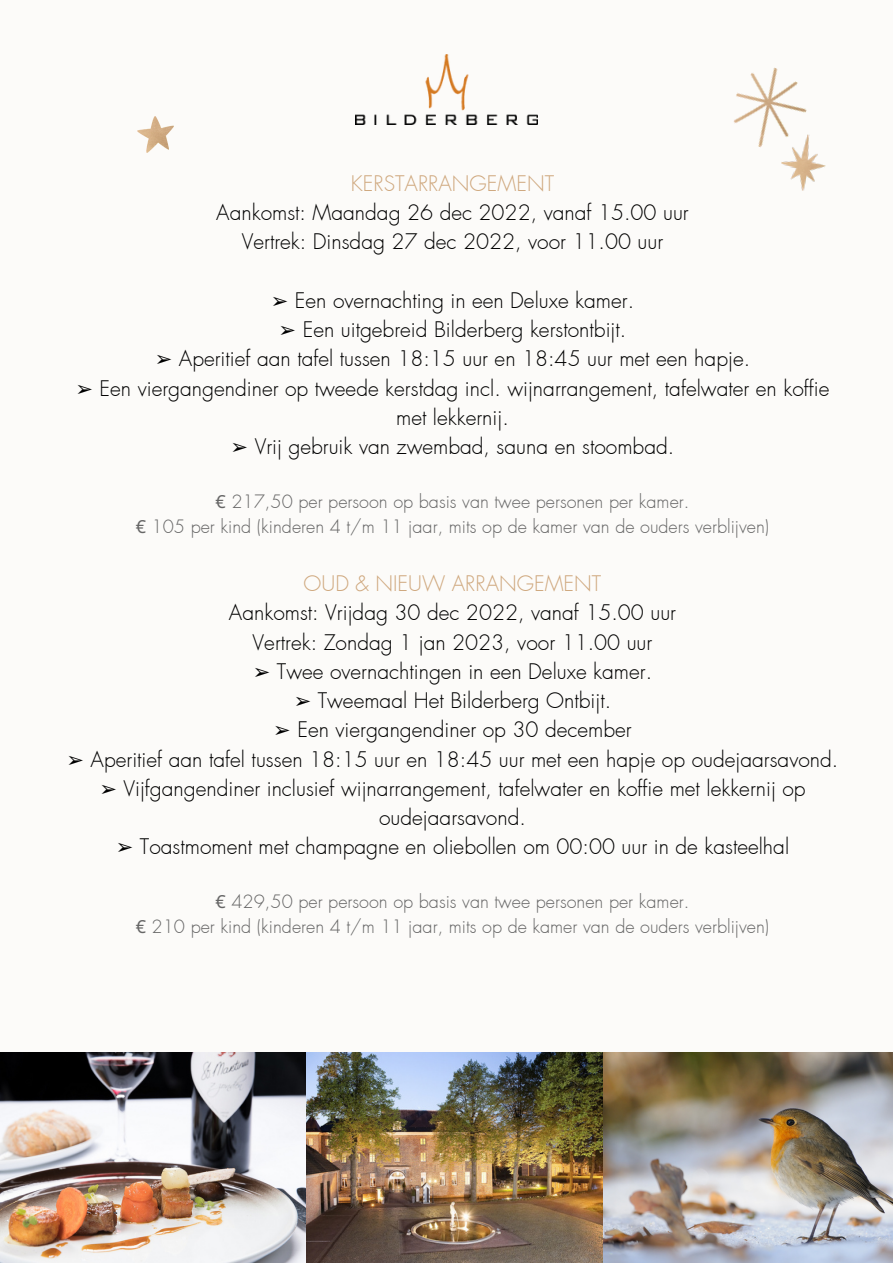
<style>
.page{position:relative;width:893px;height:1264px;background:#fff}
.page>*{position:absolute;margin:0;border:0;box-sizing:border-box;transform-origin:0 0}
.t1{font:300 21px/29.2px "Futura";color:#000;text-align:center}
.t2{font:300 21px "Futura";color:#cfa87e}
.t3{font:300 18px/24.8px "Futura";color:#666;text-align:center}
.s1{font-family:"DejaVu Sans";font-weight:400}
.s2{font-family:"Noto Sans";font-weight:400}
</style>
<div class="page">
<div style="left:0;top:0;width:892px;height:1262px;background:#fcfbf9"></div>
<img style="left:355px;top:55px;width:182px;height:69px">
<img style="left:733px;top:67px;width:74px;height:81px">
<img style="left:777px;top:131px;width:49px;height:60px">
<img style="left:137px;top:116px;width:36px;height:36px">
<img style="left:0;top:1052px;width:338px;height:210px">
<img style="left:306px;top:1052px;width:297px;height:209px">
<img style="left:603px;top:1052px;width:289px;height:210px">
<p class="t2" style="left:351px;top:173px;width:205px">KERSTARRANGEMENT</p>
<p class="t1" style="left:216px;top:200px;width:474px">Aankomst: Maandag 26 dec 2022, vanaf 15.00 uur<br>Vertrek: Dinsdag 27 dec 2022, voor 11.00 uur</p>
<p class="t1" style="left:271px;top:287px;width:365px"><span class="s1">➢</span> Een overnachting in een Deluxe kamer.</p>
<p class="t1" style="left:278px;top:316px;width:349px"><span class="s1">➢</span> Een uitgebreid Bilderberg kerstontbijt.</p>
<p class="t1" style="left:155px;top:346px;width:597px"><span class="s1">➢</span> Aperitief aan tafel tussen 18:15 uur en 18:45 uur met een hapje.</p>
<p class="t1" style="left:75px;top:375px;width:755px"><span class="s1">➢</span> Een viergangendiner op tweede kerstdag incl. wijnarrangement, tafelwater en koffie met lekkernij.</p>
<p class="t1" style="left:231px;top:433px;width:445px"><span class="s1">➢</span> Vrij gebruik van zwembad, sauna en stoombad.</p>
<p class="t3" style="left:136px;top:490px;width:635px"><span class="s2">€</span> 217,50 per persoon op basis van twee personen per kamer.<br><span class="s2">€</span> 105 per kind (kinderen 4 t/m 11 jaar, mits op de kamer van de ouders verblijven)</p>
<p class="t2" style="left:303px;top:574px;width:299px">OUD &amp; NIEUW ARRANGEMENT</p>
<p class="t1" style="left:229px;top:600px;width:448px">Aankomst: Vrijdag 30 dec 2022, vanaf 15.00 uur<br>Vertrek: Zondag 1 jan 2023, voor 11.00 uur</p>
<p class="t1" style="left:253px;top:658px;width:401px"><span class="s1">➢</span> Twee overnachtingen in een Deluxe kamer.</p>
<p class="t1" style="left:293px;top:687px;width:319px"><span class="s1">➢</span> Tweemaal Het Bilderberg Ontbijt.</p>
<p class="t1" style="left:273px;top:717px;width:360px"><span class="s1">➢</span> Een viergangendiner op 30 december</p>
<p class="t1" style="left:67px;top:746px;width:773px"><span class="s1">➢</span> Aperitief aan tafel tussen 18:15 uur en 18:45 uur met een hapje op oudejaarsavond.</p>
<p class="t1" style="left:99px;top:775px;width:707px"><span class="s1">➢</span> Vijfgangendiner inclusief wijnarrangement, tafelwater en koffie met lekkernij op oudejaarsavond.</p>
<p class="t1" style="left:116px;top:834px;width:674px"><span class="s1">➢</span> Toastmoment met champagne en oliebollen om 00:00 uur in de kasteelhal</p>
<p class="t3" style="left:136px;top:891px;width:635px"><span class="s2">€</span> 429,50 per persoon op basis van twee personen per kamer.<br><span class="s2">€</span> 210 per kind (kinderen 4 t/m 11 jaar, mits op de kamer van de ouders verblijven)</p>
</div>
